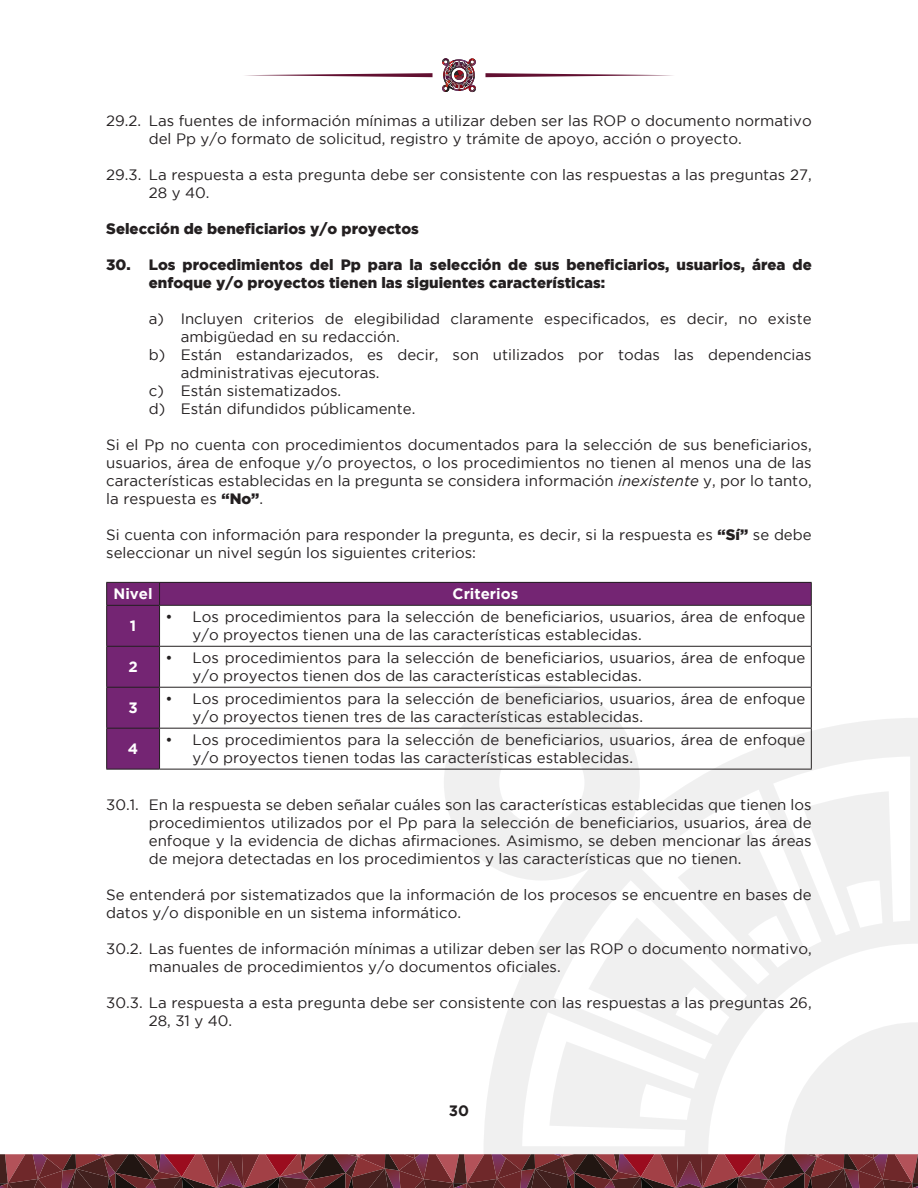
<style>
.page{position:relative;width:918px;height:1188px;background:#fff}
.page>*{position:absolute;margin:0;border:0;box-sizing:border-box;transform-origin:0 0}
.t1{font:15px/18px "Gotham";color:#231f20}
.t2{font:900 15px/18px "Gotham";color:#231f20}
.t3{font:700 15px "Gotham";color:#fff}
.t4{font:700 15px "Gotham";color:#231f20}
.s1{font-style:italic}
.s2{font-weight:900}
</style>
<div class="page">
<svg style="left:444px;top:685px;width:196px;height:175px"></svg>
<svg style="left:483px;top:718px;width:435px;height:304px;fill:#f0f0f0"></svg>
<svg style="left:0;top:1022px;width:918px;height:166px"></svg>
<svg style="left:442px;top:58px;width:34px;height:34px"></svg>
<svg style="left:245px;top:73px;width:188px;height:4px"></svg>
<svg style="left:485px;top:73px;width:188px;height:4px"></svg>
<div style="left:160px;top:582px;width:651px;height:23px;background:#742573"></div>
<hr style="left:160px;top:582px;width:652px;height:1px;background:#231f20">
<hr style="left:160px;top:605px;width:652px;height:1px;background:#231f20">
<hr style="left:160px;top:646px;width:652px;height:1px;background:#231f20">
<hr style="left:160px;top:687px;width:652px;height:1px;background:#231f20">
<hr style="left:160px;top:728px;width:652px;height:1px;background:#231f20">
<hr style="left:106px;top:769px;width:54px;height:1px;background:#231f20">
<hr style="left:160px;top:769px;width:652px;height:1px;background:#231f20">
<svg style="left:106px;top:582px;width:54px;height:187px;background:#70256f"></svg>
<svg style="left:811px;top:583px;width:1px;height:22px"></svg>
<hr style="left:159px;top:606px;width:1px;height:40px;background:#231f20">
<hr style="left:811px;top:606px;width:1px;height:40px;background:#231f20">
<hr style="left:159px;top:647px;width:1px;height:40px;background:#231f20">
<hr style="left:811px;top:647px;width:1px;height:40px;background:#231f20">
<hr style="left:159px;top:688px;width:1px;height:40px;background:#231f20">
<hr style="left:811px;top:688px;width:1px;height:40px;background:#231f20">
<hr style="left:159px;top:729px;width:1px;height:40px;background:#231f20">
<hr style="left:811px;top:729px;width:1px;height:40px;background:#231f20">
<p class="t1" style="left:149px;top:111px;width:664px;text-indent:-43px">29.2. Las fuentes de información mínimas a utilizar deben ser las ROP o documento normativo del Pp y/o formato de solicitud, registro y trámite de apoyo, acción o proyecto.</p>
<p class="t1" style="left:149px;top:165px;width:664px;text-indent:-43px">29.3. La respuesta a esta pregunta debe ser consistente con las respuestas a las preguntas 27,<br>28 y 40.</p>
<p class="t2" style="left:106px;top:219px;width:314px">Selección de beneficiarios y/o proyectos</p>
<p class="t2" style="left:149px;top:255px;width:664px;text-indent:-43px">30. Los procedimientos del Pp para la selección de sus beneficiarios, usuarios, área de enfoque y/o proyectos tienen las siguientes características:</p>
<p class="t1" style="left:149px;top:309px;width:664px">a) Incluyen criterios de elegibilidad claramente especificados, es decir, no existe</p>
<p class="t1" style="left:181px;top:327px;width:221px">ambigüedad en su redacción.</p>
<p class="t1" style="left:149px;top:345px;width:664px">b) Están estandarizados, es decir, son utilizados por todas las dependencias</p>
<p class="t1" style="left:181px;top:363px;width:200px">administrativas ejecutoras.</p>
<p class="t1" style="left:149px;top:381px;width:194px">c) Están sistematizados.</p>
<p class="t1" style="left:149px;top:399px;width:268px">d) Están difundidos públicamente.</p>
<p class="t1" style="left:106px;top:435px;width:707px;text-align:justify">Si el Pp no cuenta con procedimientos documentados para la selección de sus beneficiarios, usuarios, área de enfoque y/o proyectos, o los procedimientos no tienen al menos una de las características establecidas en la pregunta se considera información <span class="s1">inexistente</span> y, por lo tanto, la respuesta es <span class="s2">“No”</span>.</p>
<p class="t1" style="left:106px;top:525px;width:707px">Si cuenta con información para responder la pregunta, es decir, si la respuesta es <span class="s2">“Sí”</span> se debe seleccionar un nivel según los siguientes criterios:</p>
<p class="t3" style="left:114px;top:585px;width:41px">Nivel</p>
<p class="t3" style="left:453px;top:585px;width:67px">Criterios</p>
<p class="t3" style="left:130px;top:617px;width:8px">1</p>
<p class="t1" style="left:193px;top:608px;width:614px;text-indent:-27px">• Los procedimientos para la selección de beneficiarios, usuarios, área de enfoque y/o proyectos tienen una de las características establecidas.</p>
<p class="t3" style="left:128px;top:658px;width:11px">2</p>
<p class="t1" style="left:193px;top:649px;width:614px;text-indent:-27px">• Los procedimientos para la selección de beneficiarios, usuarios, área de enfoque y/o proyectos tienen dos de las características establecidas.</p>
<p class="t3" style="left:128px;top:699px;width:11px">3</p>
<p class="t1" style="left:193px;top:690px;width:614px;text-indent:-27px">• Los procedimientos para la selección de beneficiarios, usuarios, área de enfoque y/o proyectos tienen tres de las características establecidas.</p>
<p class="t3" style="left:128px;top:740px;width:12px">4</p>
<p class="t1" style="left:193px;top:731px;width:614px;text-indent:-27px">• Los procedimientos para la selección de beneficiarios, usuarios, área de enfoque y/o proyectos tienen todas las características establecidas.</p>
<p class="t1" style="left:149px;top:795px;width:664px;text-align:justify;text-indent:-43px">30.1. En la respuesta se deben señalar cuáles son las características establecidas que tienen los procedimientos utilizados por el Pp para la selección de beneficiarios, usuarios, área de enfoque y la evidencia de dichas afirmaciones. Asimismo, se deben mencionar las áreas de mejora detectadas en los procedimientos y las características que no tienen.</p>
<p class="t1" style="left:106px;top:885px;width:707px">Se entenderá por sistematizados que la información de los procesos se encuentre en bases de datos y/o disponible en un sistema informático.</p>
<p class="t1" style="left:149px;top:939px;width:664px;text-indent:-43px">30.2. Las fuentes de información mínimas a utilizar deben ser las ROP o documento normativo, manuales de procedimientos y/o documentos oficiales.</p>
<p class="t1" style="left:149px;top:993px;width:664px;text-indent:-43px">30.3. La respuesta a esta pregunta debe ser consistente con las respuestas a las preguntas 26,<br>28, 31 y 40.</p>
<p class="t4" style="left:449px;top:1102px;width:22px">30</p>
</div>
